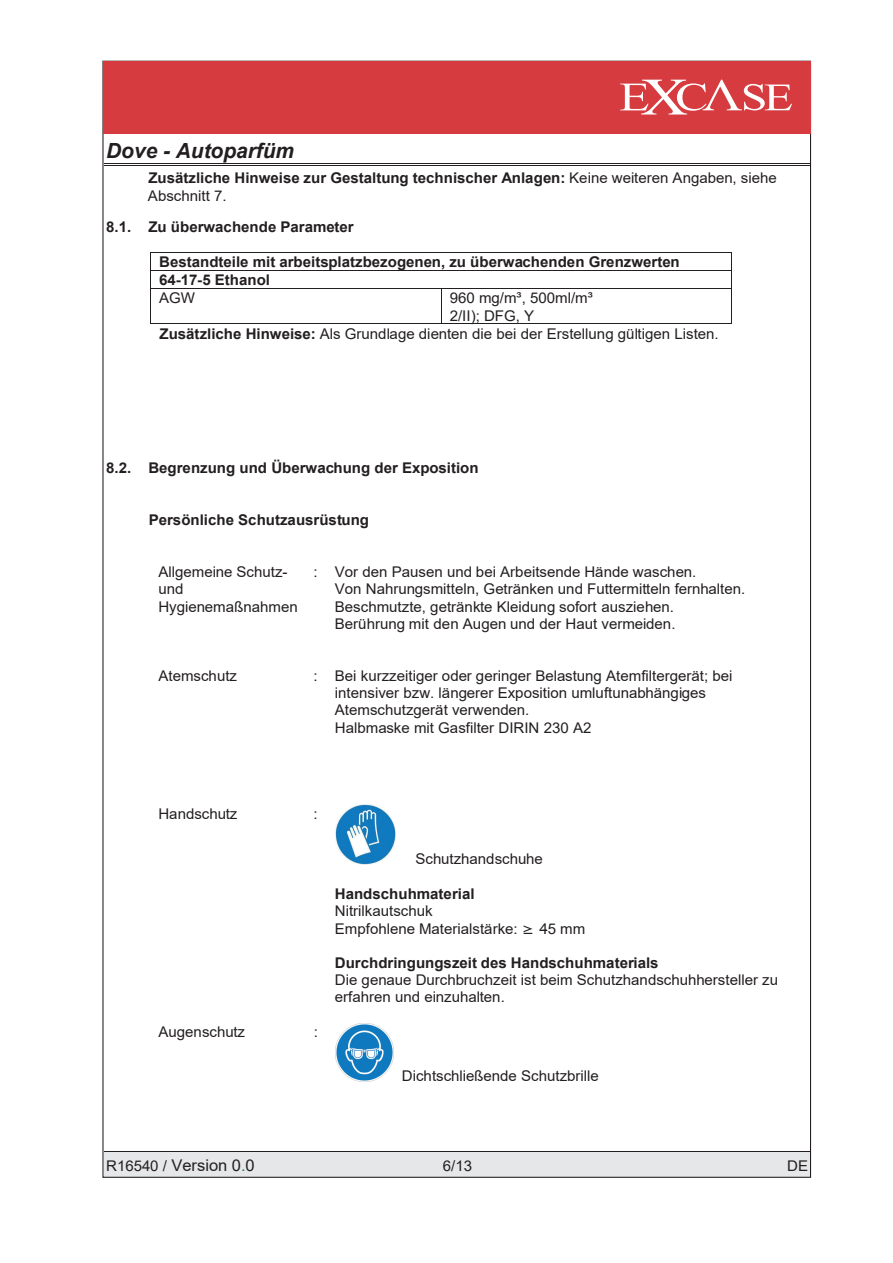
<style>
.page{position:relative;width:893px;height:1263px;background:#fff}
.page>*{position:absolute;margin:0;border:0;box-sizing:border-box;transform-origin:0 0}
.t1{font:italic 700 20.85px "Arial";color:#231f20}
.t2{font:16.2px "Arial";color:#231f20}
.t3{font:14.7px/17.1px "Arial";color:#231f20}
.t4{font:700 14.7px/17.2px "Arial";color:#231f20}
.s1{font-weight:400}
.s2{font-weight:700}
.s3{font-style:inherit}
.s4{font-size:14.7px}
.s5{color:#118641}
</style>
<div class="page">
<hr style="left:104px;top:165px;width:706px;height:1px;background:#231f20">
<hr style="left:104px;top:163px;width:706px;height:1px;background:#231f20">
<div style="left:104px;top:1152px;width:706px;height:24px;background:#e6e7e9"></div>
<hr style="left:104px;top:1151px;width:706px;height:1px;background:#231f20">
<hr style="left:151px;top:252px;width:580px;height:1px;background:#231f20">
<hr style="left:151px;top:270px;width:580px;height:1px;background:#231f20">
<svg style="left:150px;top:252px;width:1px;height:37px"></svg>
<hr style="left:151px;top:288px;width:290px;height:1px;background:#231f20">
<hr style="left:442px;top:288px;width:289px;height:1px;background:#231f20">
<hr style="left:150px;top:289px;width:1px;height:34px;background:#231f20">
<hr style="left:151px;top:324px;width:290px;height:1px;background:#231f20">
<hr style="left:441px;top:289px;width:1px;height:34px;background:#231f20">
<hr style="left:442px;top:324px;width:289px;height:1px;background:#231f20">
<hr style="left:732px;top:289px;width:1px;height:34px;background:#231f20">
<img style="left:335px;top:805px;width:60px;height:59px">
<img style="left:335px;top:1023px;width:58px;height:58px">
<div style="left:103px;top:61px;width:707px;height:72px;background:#d63b3f"></div>
<svg style="left:620px;top:80px;width:172px;height:34px"></svg>
<h1 class="t1" style="left:106px;top:137px;width:189px">Dove - Autoparfüm</h1>
<p class="t4" style="left:148px;top:170px;width:630px">Zusätzliche Hinweise zur Gestaltung technischer Anlagen: <span class="s1">Keine weiteren Angaben, siehe<br>Abschnitt 7.</span></p>
<p class="t4" style="left:106px;top:218px;width:249px">8.1. Zu überwachende Parameter</p>
<p class="t4" style="left:159px;top:253px;width:522px;line-height:18px">Bestandteile mit arbeitsplatzbezogenen, zu überwachenden Grenzwerten<br>64-17-5 Ethanol</p>
<p class="t3" style="left:159px;top:289px;width:37px">AGW</p>
<p class="t3" style="left:450px;top:289px;width:145px">960 mg/m³, 500ml/m³</p>
<p class="t3" style="left:450px;top:307px;width:86px">2/II); DFG, Y</p>
<p class="t3" style="left:159px;top:325px;width:561px"><span class="s2">Zusätzliche Hinweise:</span> Als Grundlage dienten die bei der Erstellung gültigen Listen.</p>
<p class="t4" style="left:106px;top:460px;width:374px">8.2. Begrenzung und Überwachung der Exposition</p>
<p class="t4" style="left:149px;top:512px;width:222px">Persönliche Schutzausrüstung</p>
<p class="t3" style="left:158px;top:563px;width:141px">Allgemeine Schutz&shy;und<br>Hygienemaßnahmen</p>
<p class="t3" style="left:335px;top:563px;width:412px;text-indent:-21px">: Vor den Pausen und bei Arbeitsende Hände waschen.<br>Von Nahrungsmitteln, Getränken und Futtermitteln fernhalten.<br>Beschmutzte, getränkte Kleidung sofort ausziehen.<br>Berührung mit den Augen und der Haut vermeiden.</p>
<p class="t3" style="left:158px;top:667px;width:80px">Atemschutz</p>
<p class="t3" style="left:335px;top:667px;width:399px;text-indent:-21px">: Bei kurzzeitiger oder geringer Belastung Atemfiltergerät; bei intensiver bzw. längerer Exposition umluftunabhängiges Atemschutzgerät verwenden.<br>Halbmaske mit Gasfilter DIRIN 230 A2</p>
<p class="t3" style="left:158px;top:805px;width:81px">Handschutz</p>
<p class="t3" style="left:314px;top:805px;width:6px">:</p>
<p class="t3" style="left:158px;top:1023px;width:88px">Augenschutz</p>
<p class="t3" style="left:314px;top:1023px;width:6px">:</p>
<p class="t3" style="left:415px;top:850px;width:129px">Schutzhandschuhe</p>
<p class="t4" style="left:335px;top:885px;width:141px">Handschuhmaterial</p>
<p class="t3" style="left:335px;top:902px;width:252px">Nitrilkautschuk<br>Empfohlene Materialstärke: <span class="s3">≥ 4</span>-5 mm</p>
<p class="t4" style="left:335px;top:954px;width:325px">Durchdringungszeit des Handschuhmaterials</p>
<p class="t3" style="left:335px;top:971px;width:445px">Die genaue Durchbruchzeit ist beim Schutzhandschuhhersteller zu erfahren und einzuhalten.</p>
<p class="t3" style="left:402px;top:1067px;width:199px">Dichtschließende Schutzbrille</p>
<p class="t2" style="left:106px;top:1154px;width:150px"><span class="s4">R16540 /</span> Version 0<span class="s5">.</span>0</p>
<p class="t3" style="left:443px;top:1157px;width:31px">6/13</p>
<p class="t3" style="left:787px;top:1157px;width:22px">DE</p>
</div>
